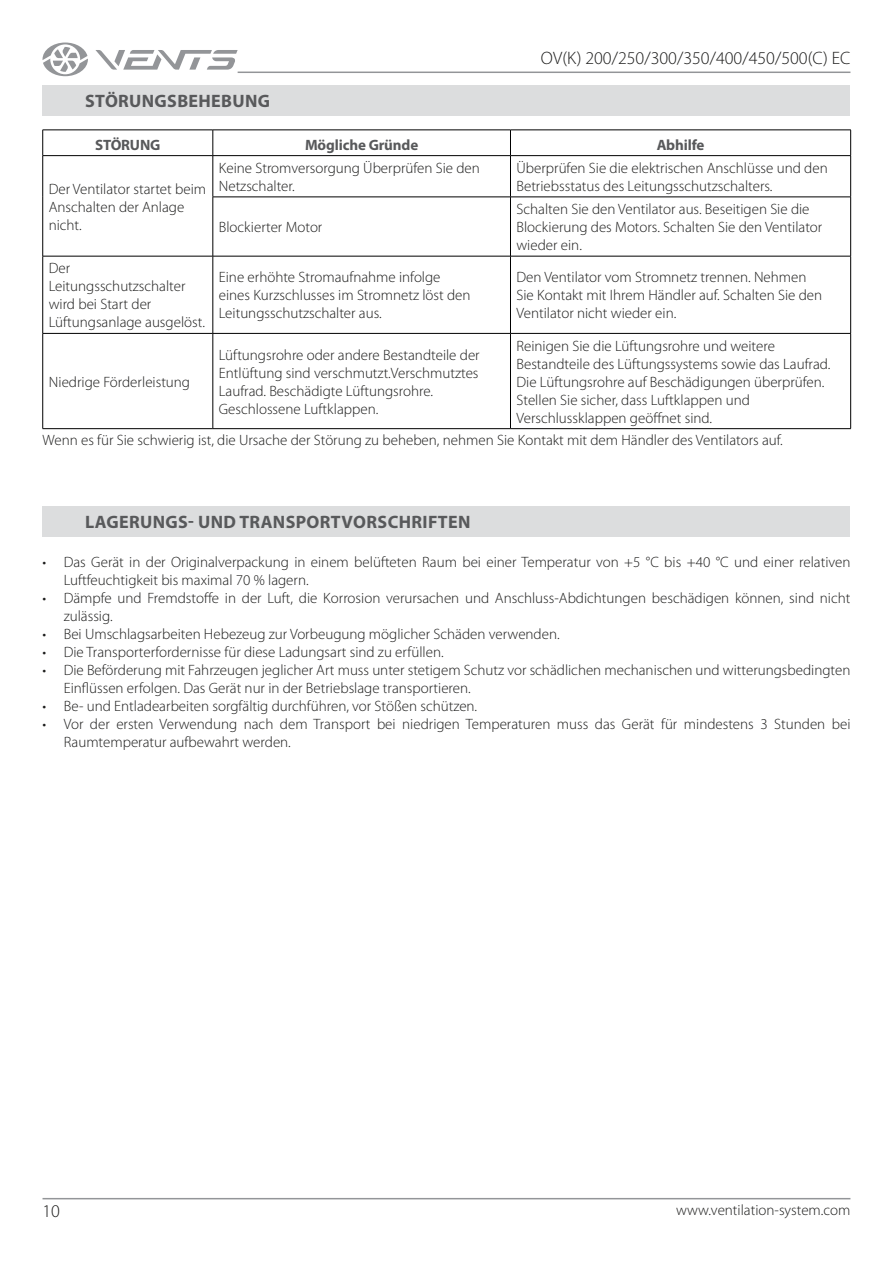
<style>
.page{position:relative;width:893px;height:1263px;background:#fff}
.page>*{position:absolute;margin:0;border:0;box-sizing:border-box;transform-origin:0 0}
.t1{font:700 18px "Myriad Pro";letter-spacing:.02em;color:#58595b}
.t2{font:300 18px "Myriad Pro";color:#1c1c1b}
.t3{font:300 15px/18px "Myriad Pro";color:#1c1c1b}
.t4{font:700 15px "Myriad Pro";letter-spacing:-.01em;color:#58595b}
</style>
<div class="page">
<hr style="left:43px;top:1198px;width:807px;height:1px;background:#939598">
<hr style="left:238px;top:72px;width:612px;height:1px;background:#939598">
<svg style="left:95px;top:50px;width:143px;height:20px"></svg>
<svg style="left:43px;top:43px;width:45px;height:33px"></svg>
<hr style="left:43px;top:130px;width:170px;height:1px;background:#000">
<svg style="left:42px;top:130px;width:1px;height:25px"></svg>
<hr style="left:213px;top:130px;width:297px;height:1px;background:#000">
<svg style="left:213px;top:130px;width:1px;height:25px"></svg>
<hr style="left:510px;top:130px;width:341px;height:1px;background:#000">
<svg style="left:510px;top:130px;width:1px;height:25px"></svg>
<svg style="left:850px;top:130px;width:1px;height:25px"></svg>
<hr style="left:43px;top:155px;width:170px;height:1px;background:#000">
<hr style="left:42px;top:156px;width:1px;height:41px;background:#000">
<hr style="left:42px;top:197px;width:1px;height:59px;background:#000">
<hr style="left:213px;top:155px;width:297px;height:1px;background:#000">
<hr style="left:213px;top:156px;width:1px;height:41px;background:#000">
<hr style="left:510px;top:155px;width:341px;height:1px;background:#000">
<hr style="left:510px;top:156px;width:1px;height:41px;background:#000">
<hr style="left:850px;top:156px;width:1px;height:41px;background:#000">
<hr style="left:213px;top:197px;width:297px;height:1px;background:#000">
<hr style="left:213px;top:197px;width:1px;height:59px;background:#000">
<hr style="left:510px;top:197px;width:341px;height:1px;background:#000">
<hr style="left:510px;top:197px;width:1px;height:59px;background:#000">
<hr style="left:850px;top:197px;width:1px;height:59px;background:#000">
<hr style="left:43px;top:256px;width:170px;height:1px;background:#000">
<hr style="left:42px;top:256px;width:1px;height:77px;background:#000">
<hr style="left:213px;top:256px;width:297px;height:1px;background:#000">
<hr style="left:213px;top:256px;width:1px;height:77px;background:#000">
<hr style="left:510px;top:256px;width:341px;height:1px;background:#000">
<hr style="left:510px;top:256px;width:1px;height:77px;background:#000">
<hr style="left:850px;top:256px;width:1px;height:77px;background:#000">
<hr style="left:43px;top:333px;width:170px;height:1px;background:#000">
<hr style="left:42px;top:334px;width:1px;height:94px;background:#000">
<hr style="left:213px;top:333px;width:297px;height:1px;background:#000">
<hr style="left:213px;top:334px;width:1px;height:94px;background:#000">
<hr style="left:510px;top:333px;width:341px;height:1px;background:#000">
<hr style="left:510px;top:334px;width:1px;height:94px;background:#000">
<hr style="left:850px;top:334px;width:1px;height:94px;background:#000">
<hr style="left:43px;top:428px;width:170px;height:1px;background:#000">
<hr style="left:213px;top:428px;width:297px;height:1px;background:#000">
<hr style="left:510px;top:428px;width:341px;height:1px;background:#000">
<div style="left:43px;top:506px;width:807px;height:31px;background:#dcddde"></div>
<div style="left:43px;top:85px;width:807px;height:31px;background:#dcddde"></div>
<p class="t1" style="left:85px;top:89px;width:186px">STÖRUNGSBEHEBUNG</p>
<p class="t2" style="left:541px;top:48px;width:311px">OV(K) 200/250/300/350/400/450/500(C) EC</p>
<p class="t4" style="left:95px;top:135px;width:67px">STÖRUNG</p>
<p class="t4" style="left:305px;top:135px;width:115px">Mögliche Gründe</p>
<p class="t4" style="left:657px;top:135px;width:49px">Abhilfe</p>
<p class="t3" style="left:49px;top:180px;width:159px">Der Ventilator startet beim<br>Anschalten der Anlage nicht.</p>
<p class="t3" style="left:219px;top:159px;width:263px">Keine Stromversorgung Überprüfen Sie den<br>Netzschalter.</p>
<p class="t3" style="left:516px;top:159px;width:313px">Überprüfen Sie die elektrischen Anschlüsse und den<br>Betriebsstatus des Leitungsschutzschalters.</p>
<p class="t3" style="left:219px;top:218px;width:105px">Blockierter Motor</p>
<p class="t3" style="left:516px;top:200px;width:307px">Schalten Sie den Ventilator aus. Beseitigen Sie die<br>Blockierung des Motors. Schalten Sie den Ventilator wieder ein.</p>
<p class="t3" style="left:49px;top:260px;width:158px">Der<br>Leitungsschutzschalter wird bei Start der<br>Lüftungsanlage ausgelöst.</p>
<p class="t3" style="left:219px;top:269px;width:253px">Eine erhöhte Stromaufnahme infolge eines Kurzschlusses im Stromnetz löst den<br>Leitungsschutzschalter aus.</p>
<p class="t3" style="left:516px;top:269px;width:307px">Den Ventilator vom Stromnetz trennen. Nehmen<br>Sie Kontakt mit Ihrem Händler auf. Schalten Sie den<br>Ventilator nicht wieder ein.</p>
<p class="t3" style="left:219px;top:346px;width:262px">Lüftungsrohre oder andere Bestandteile der Entlüftung sind verschmutzt.Verschmutztes Laufrad. Beschädigte Lüftungsrohre.<br>Geschlossene Luftklappen.</p>
<p class="t3" style="left:516px;top:337px;width:315px">Reinigen Sie die Lüftungsrohre und weitere Bestandteile des Lüftungssystems sowie das Laufrad.<br>Die Lüftungsrohre auf Beschädigungen überprüfen.<br>Stellen Sie sicher, dass Luftklappen und Verschlussklappen geöffnet sind.</p>
<p class="t3" style="left:43px;top:431px;width:742px">Wenn es für Sie schwierig ist, die Ursache der Störung zu beheben, nehmen Sie Kontakt mit dem Händler des Ventilators auf.</p>
<p class="t3" style="left:49px;top:373px;width:143px">Niedrige Förderleistung</p>
<p class="t1" style="left:85px;top:510px;width:387px">LAGERUNGS- UND TRANSPORTVORSCHRIFTEN</p>
<p class="t3" style="left:64px;top:553px;width:788px;text-indent:-21px">• Das Gerät in der Originalverpackung in einem belüfteten Raum bei einer Temperatur von +5 °C bis +40 °C und einer relativen<br>Luftfeuchtigkeit bis maximal 70 % lagern.</p>
<p class="t3" style="left:64px;top:589px;width:788px;text-indent:-21px">• Dämpfe und Fremdstoffe in der Luft, die Korrosion verursachen und Anschluss-Abdichtungen beschädigen können, sind nicht zulässig.</p>
<p class="t3" style="left:43px;top:625px;width:519px">• Bei Umschlagsarbeiten Hebezeug zur Vorbeugung möglicher Schäden verwenden.</p>
<p class="t3" style="left:43px;top:643px;width:403px">• Die Transporterfordernisse für diese Ladungsart sind zu erfüllen.</p>
<p class="t3" style="left:64px;top:661px;width:788px;text-indent:-21px">• Die Beförderung mit Fahrzeugen jeglicher Art muss unter stetigem Schutz vor schädlichen mechanischen und witterungsbedingten<br>Einflüssen erfolgen. Das Gerät nur in der Betriebslage transportieren.</p>
<p class="t3" style="left:43px;top:697px;width:436px">• Be- und Entladearbeiten sorgfältig durchführen, vor Stößen schützen.</p>
<p class="t3" style="left:64px;top:715px;width:788px;text-indent:-21px">• Vor der ersten Verwendung nach dem Transport bei niedrigen Temperaturen muss das Gerät für mindestens 3 Stunden bei<br>Raumtemperatur aufbewahrt werden.</p>
<p class="t2" style="left:43px;top:1201px;width:19px">10</p>
<p class="t3" style="left:676px;top:1201px;width:176px">www.ventilation-system.com</p>
</div>
